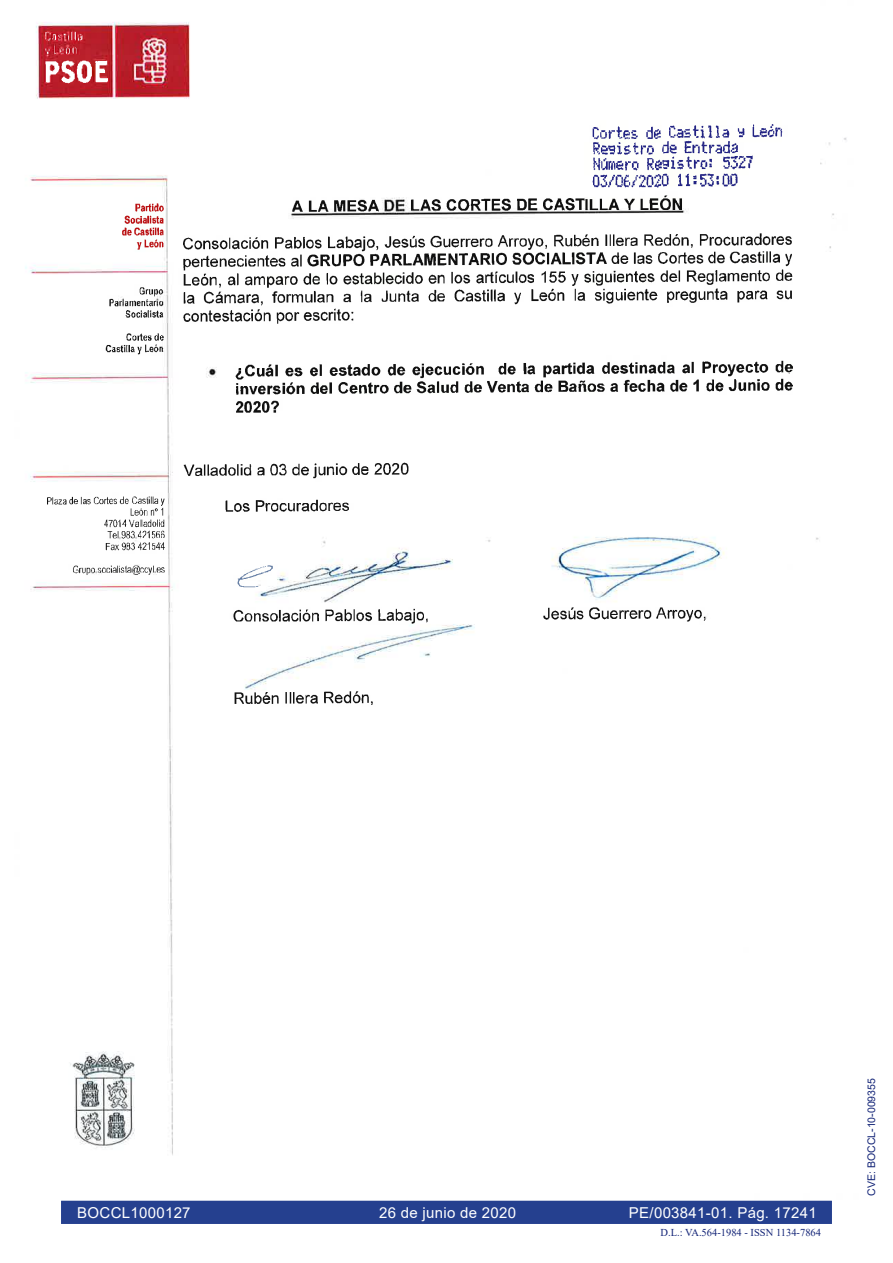
<style>
.page{position:relative;width:893px;height:1263px;background:#fff}
.page>*{position:absolute;margin:0;border:0;box-sizing:border-box;transform-origin:0 0}
.E_CVE{font:15px "Arial";letter-spacing:.02em;color:#fff}
.t1{font:10.5px "Times New Roman";color:#132477}
.t2{font:10.5px "Arial";color:#132477}
</style>
<div class="page">
<div style="left:60px;top:1200px;width:773px;height:25px;background:#25408f"></div>
<div style="left:60px;top:1199px;width:773px;height:26px;border:2px solid #fff"></div>
<img style="left:25px;top:22px;width:822px;height:1178px">
<img style="left:45px;top:31px;width:63px;height:52px">
<img style="left:48px;top:197px;width:744px;height:508px">
<img style="left:584px;top:123px;width:200px;height:86px">
<img style="left:122px;top:204px;width:43px;height:45px">
<img style="left:237px;top:565px;width:38px;height:22px">
<p class="E_CVE" style="left:77px;top:1202px;width:115px">BOCCL1000127</p>
<p class="E_CVE" style="left:379px;top:1202px;width:139px">26 de junio de 2020</p>
<p class="E_CVE" style="left:629px;top:1202px;width:189px">PE/003841-01. Pág. 17241</p>
<p class="t1" style="left:661px;top:1225px;width:162px">D.L.: VA.564-1984 - ISSN 1134-7864</p>
<p class="t2" style="left:864px;top:1195px;width:119px;rotate:-90deg">CVE: BOCCL-10-009355</p>
</div>
